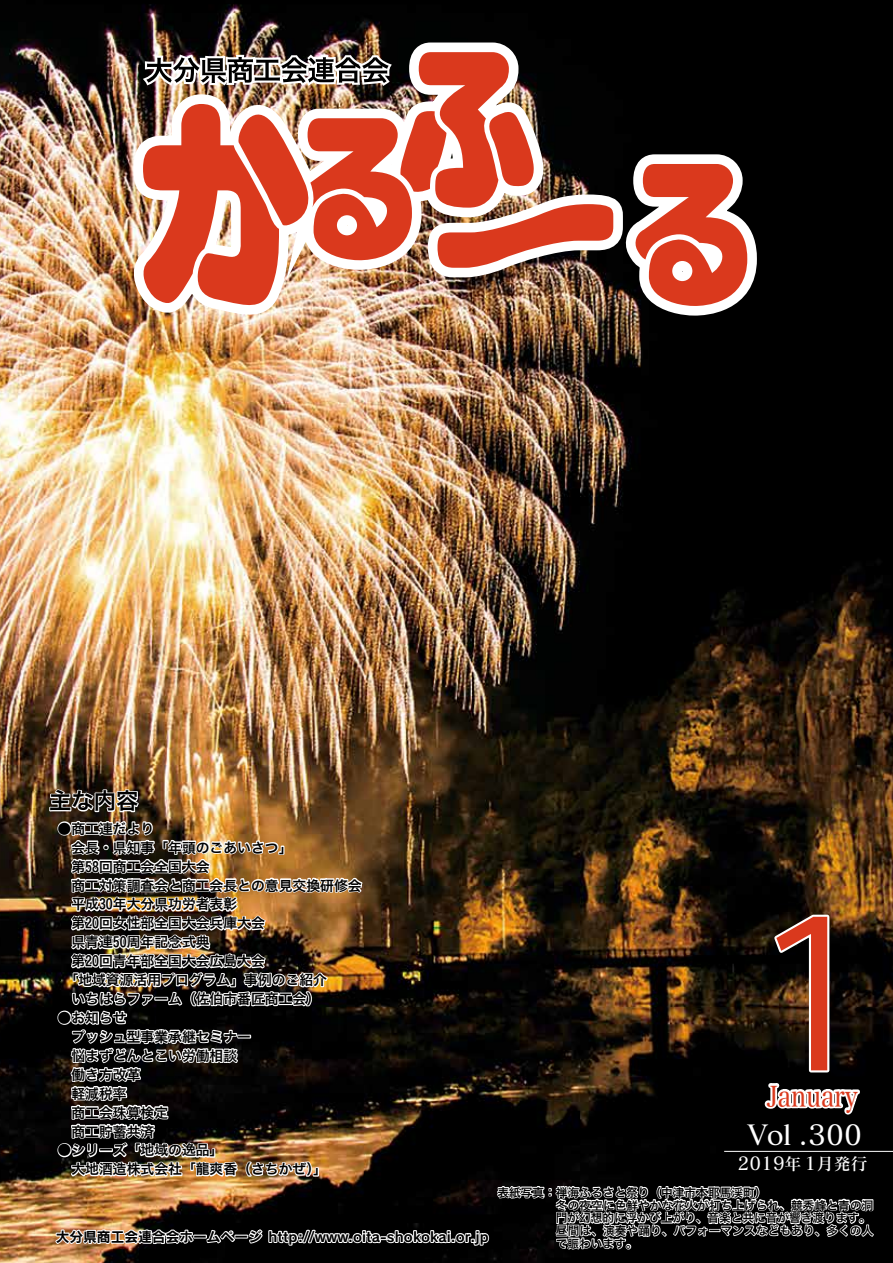
<style>
.page{position:relative;width:893px;height:1263px;background:#fff}
.page>*{position:absolute;margin:0;border:0;box-sizing:border-box;transform-origin:0 0}
.t1{font:199.95px "Koz Go Pro";color:#da391d}
.t2{font:27.6px "Matisse Pro DB";letter-spacing:-.18em;color:#fff}
.t3{font:27.6px "Hiragino Min W5 90 msp RKSJ H";color:#da391d;scale:.8 1}
.t4{font:22.35px "Hiragino Kaku W6 90 ms RKSJ H";color:#000}
.t5{font:18px "Matisse Pro DB";color:#fff}
.t6{font:16.95px "Matisse Pro DB";color:#fff}
.t7{font:13.8px/18.9px "Hiragino Kaku W6 90 ms RKSJ H";color:#000}
.t8{font:13.8px "Rodin Pro B";letter-spacing:.01em;color:#000}
.t9{font:11.7px/12.8px "Hiragino Kaku W6 90 ms RKSJ H";color:#000}
.s1{font-size:16.95px}
</style>
<div class="page">
<img style="left:0;top:0;width:893px;height:1263px">
<div style="left:717px;top:1119px;width:176px;height:59px;background:#000"></div>
<hr style="left:724px;top:1151px;width:169px;height:1px;background:#fff">
<img style="left:48px;top:770px;width:828px;height:493px">
<img style="left:133px;top:43px;width:624px;height:273px">
<img style="left:143px;top:52px;width:604px;height:257px">
<img style="left:139px;top:51px;width:256px;height:39px">
<h3 class="t4" style="left:49px;top:789px;width:91px">主な内容</h3>
<p class="t7" style="left:58px;top:820px;width:98px">●商工連だより</p>
<p class="t7" style="left:71px;top:838px;width:223px">会長・県知事「年頭のごあいさつ「</p>
<p class="t7" style="left:71px;top:857px;width:140px">第58回商工会全国大会</p>
<p class="t7" style="left:71px;top:876px;width:292px">商工対策調査会と商工会長との意見交換研修会</p>
<p class="t7" style="left:71px;top:895px;width:167px">平成30年大分県功労者表彰</p>
<p class="t7" style="left:71px;top:914px;width:195px">第20回女性部全国大会兵庫大会</p>
<p class="t7" style="left:71px;top:933px;width:140px">県青連50周年記念式典</p>
<p class="t7" style="left:71px;top:952px;width:195px">第20回青年部全国大会広島大会</p>
<p class="t7" style="left:65px;top:971px;width:264px">「地域資源活用プログラム」事例のご紹介</p>
<p class="t7" style="left:71px;top:990px;width:250px">いちはらファーム（佐伯市番匠商工会(</p>
<p class="t7" style="left:71px;top:1009px;width:181px;text-indent:-14px">●お知らせ<br>プッシュ型事業承継セミナー悩まずどんとこい労働相談働き方改革<br>軽減税率<br>商工会珠算検定<br>商工貯蓄共済</p>
<p class="t7" style="left:71px;top:1141px;width:257px;text-indent:-14px">●シリーズ「地域の逸品「<br>大地酒造株式会社「龍爽香（さちかぜ「(</p>
<h1 class="t1" style="left:715px;top:866px;width:195px">１</h1>
<h2 class="t3" style="left:766px;top:1082px;width:116px">January</h2>
<h2 class="t2" style="left:744px;top:1117px;width:120px">Ｖｏｌ.300</h2>
<p class="t6" style="left:817px;top:1153px;width:53px">月発行</p>
<h3 class="t5" style="left:738px;top:1152px;width:83px">2019<span class="s1">年</span>１</h3>
<p class="t9" style="left:556px;top:1186px;width:319px;text-indent:-58px">表紙写真：禅海ふるさと祭り（中津市本耶馬渓町(<br>冬の夜空に色鮮やかな花火が打ち上げられ、競秀峰と青の洞門が幻想的に浮かび上がり、音楽と共に音が響き渡ります。</p>
<p class="t9" style="left:556px;top:1237px;width:83px">で賑わいます。</p>
<p class="t8" style="left:56px;top:1227px;width:208px">大分県商工会連合会ホームページ</p>
<p class="t9" style="left:556px;top:1225px;width:319px">昼間は、演奏や踊り、パフォーマンスなどもあり、多くの人</p>
<p class="t8" style="left:268px;top:1227px;width:222px">http://www.oita-shokokai.or.jp</p>
</div>
